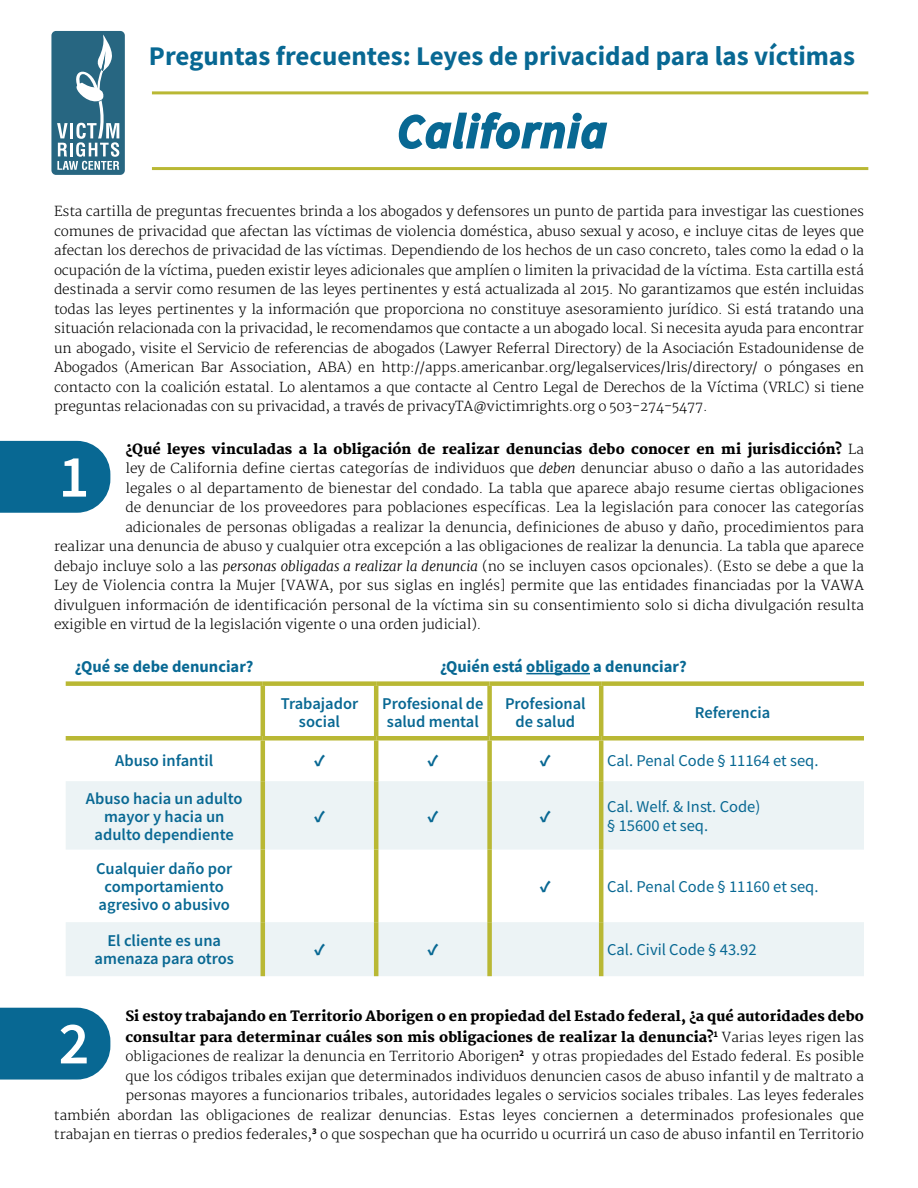
<style>
.page{position:relative;width:918px;height:1188px;background:#fff}
.page>*{position:absolute;margin:0;border:0;box-sizing:border-box;transform-origin:0 0}
.t1{font:italic 600 46.5px "Source Sans Pro";letter-spacing:.04em;color:#086893}
.t2{font:700 27px "Source Sans Pro";color:#086893}
.t3{font:600 16.5px/18px "Source Sans Pro";color:#086893;text-align:center}
.t4{font:16.5px/19.5px "Source Sans Pro";color:#086893}
.t5{font:700 16.5px "Source Sans Pro";color:#086893}
.t6{font:900 16.5px "Source Sans Pro";color:#086893}
.t7{font:800 13.8px/21px "Merriweather";letter-spacing:.01em;color:#000}
.t8{font:300 13.5px/19.5px "Merriweather";color:#000;text-align:justify}
.s1{font-weight:300;font-size:13.5px}
.s2{font-style:italic}
</style>
<div class="page">
<svg style="left:0;top:441px;width:110px;height:72px;background:#23789e"></svg>
<svg style="left:66px;top:781px;width:798px;height:195px;fill:#ecf3f5"></svg>
<div style="left:66px;top:681px;width:197px;height:5px;background:#b9b834"></div>
<div style="left:263px;top:681px;width:113px;height:5px;background:#b9b834"></div>
<div style="left:376px;top:681px;width:114px;height:5px;background:#b9b834"></div>
<div style="left:490px;top:681px;width:111px;height:5px;background:#b9b834"></div>
<div style="left:601px;top:681px;width:263px;height:5px;background:#b9b834"></div>
<hr style="left:261px;top:686px;width:4px;height:50px;background:#b9b834">
<hr style="left:261px;top:741px;width:4px;height:40px;background:#b9b834">
<hr style="left:261px;top:781px;width:4px;height:69px;background:#b9b834">
<hr style="left:261px;top:850px;width:4px;height:72px;background:#b9b834">
<hr style="left:261px;top:922px;width:4px;height:54px;background:#b9b834">
<div style="left:66px;top:736px;width:197px;height:5px;background:#b9b834"></div>
<div style="left:263px;top:736px;width:113px;height:5px;background:#b9b834"></div>
<div style="left:376px;top:736px;width:114px;height:5px;background:#b9b834"></div>
<div style="left:490px;top:736px;width:111px;height:5px;background:#b9b834"></div>
<div style="left:601px;top:736px;width:263px;height:5px;background:#b9b834"></div>
<hr style="left:374px;top:686px;width:4px;height:50px;background:#b9b834">
<hr style="left:374px;top:741px;width:4px;height:40px;background:#b9b834">
<hr style="left:374px;top:781px;width:4px;height:69px;background:#b9b834">
<hr style="left:374px;top:850px;width:4px;height:72px;background:#b9b834">
<hr style="left:374px;top:922px;width:4px;height:54px;background:#b9b834">
<div style="left:487px;top:686px;width:5px;height:50px;background:#b9b834"></div>
<div style="left:487px;top:741px;width:5px;height:40px;background:#b9b834"></div>
<div style="left:487px;top:781px;width:5px;height:69px;background:#b9b834"></div>
<div style="left:487px;top:850px;width:5px;height:72px;background:#b9b834"></div>
<div style="left:487px;top:922px;width:5px;height:54px;background:#b9b834"></div>
<hr style="left:599px;top:686px;width:4px;height:50px;background:#b9b834">
<hr style="left:599px;top:741px;width:4px;height:40px;background:#b9b834">
<hr style="left:599px;top:781px;width:4px;height:69px;background:#b9b834">
<hr style="left:599px;top:850px;width:4px;height:72px;background:#b9b834">
<hr style="left:599px;top:922px;width:4px;height:54px;background:#b9b834">
<hr style="left:526px;top:673px;width:64px;height:1px;background:#086893">
<hr style="left:152px;top:167px;width:716px;height:3px;background:#b9b834">
<hr style="left:152px;top:91px;width:716px;height:3px;background:#b9b834">
<svg style="left:398px;top:112px;width:210px;height:37px"></svg>
<div style="left:51px;top:31px;width:74px;height:144px;background:#276681;border-radius:5px"></div>
<svg style="left:57px;top:34px;width:62px;height:136px"></svg>
<svg style="left:0;top:1008px;width:110px;height:72px;background:#267aa0"></svg>
<h2 class="t2" style="left:149px;top:38px;width:708px">Preguntas frecuentes: Leyes de privacidad para las víctimas</h2>
<h1 class="t1" style="left:398px;top:101px;width:210px">California</h1>
<p class="t8" style="left:54px;top:202px;width:812px">Esta cartilla de preguntas frecuentes brinda a los abogados y defensores un punto de partida para investigar las cuestiones comunes de privacidad que afectan las víctimas de violencia doméstica, abuso sexual y acoso, e incluye citas de leyes que afectan los derechos de privacidad de las víctimas. Dependiendo de los hechos de un caso concreto, tales como la edad o la ocupación de la víctima, pueden existir leyes adicionales que amplíen o limiten la privacidad de la víctima. Esta cartilla está destinada a servir como resumen de las leyes pertinentes y está actualizada al 2015. No garantizamos que estén incluidas todas las leyes pertinentes y la información que proporciona no constituye asesoramiento jurídico. Si está tratando una situación relacionada con la privacidad, le recomendamos que contacte a un abogado local. Si necesita ayuda para encontrar un abogado, visite el Servicio de referencias de abogados (Lawyer Referral Directory) de la Asociación Estadounidense de Abogados (American Bar Association, ABA) en http://apps.americanbar.org/legalservices/lris/directory/ o póngases en contacto con la coalición estatal. Lo alentamos a que contacte al Centro Legal de Derechos de la Víctima (VRLC) si tiene preguntas relacionadas con su privacidad, a través de privacyTA@victimrights.org o 503-274-5477.</p>
<p class="t7" style="left:125px;top:439px;width:740px">¿Qué leyes vinculadas a la obligación de realizar denuncias debo conocer en mi jurisdicción? <span class="s1">La</span></p>
<p class="t8" style="left:125px;top:459px;width:740px">ley de California define ciertas categorías de individuos que <span class="s2">deben</span> denunciar abuso o daño a las autoridades</p>
<p class="t8" style="left:125px;top:479px;width:740px">legales o al departamento de bienestar del condado. La tabla que aparece abajo resume ciertas obligaciones</p>
<p class="t8" style="left:125px;top:498px;width:740px">de denunciar de los proveedores para poblaciones específicas. Lea la legislación para conocer las categorías</p>
<p class="t8" style="left:125px;top:518px;width:740px">adicionales de personas obligadas a realizar la denuncia, definiciones de abuso y daño, procedimientos para</p>
<p class="t8" style="left:54px;top:537px;width:811px">realizar una denuncia de abuso y cualquier otra excepción a las obligaciones de realizar la denuncia. La tabla que aparece</p>
<p class="t8" style="left:54px;top:557px;width:811px">debajo incluye solo a las <span class="s2">personas obligadas a realizar la denuncia</span> (no se incluyen casos opcionales). (Esto se debe a que la</p>
<p class="t8" style="left:54px;top:576px;width:811px">Ley de Violencia contra la Mujer [VAWA, por sus siglas en inglés] permite que las entidades financiadas por la VAWA</p>
<p class="t8" style="left:54px;top:596px;width:812px">divulguen información de identificación personal de la víctima sin su consentimiento solo si dicha divulgación resulta</p>
<p class="t8" style="left:54px;top:615px;width:429px">exigible en virtud de la legislación vigente o una orden judicial).</p>
<p class="t5" style="left:75px;top:655px;width:180px">¿Qué se debe denunciar?</p>
<p class="t5" style="left:440px;top:655px;width:248px">¿Quién está obligado a denunciar?</p>
<p class="t3" style="left:281px;top:695px;width:79px">Trabajador social</p>
<p class="t3" style="left:382px;top:695px;width:103px;text-align:left">Profesional de salud mental</p>
<p class="t3" style="left:505px;top:695px;width:82px">Profesional de salud</p>
<p class="t3" style="left:695px;top:704px;width:77px">Referencia</p>
<p class="t3" style="left:115px;top:751px;width:100px">Abuso infantil</p>
<p class="t6" style="left:314px;top:749px;width:12px">✓</p>
<p class="t6" style="left:427px;top:749px;width:12px">✓</p>
<p class="t6" style="left:540px;top:749px;width:12px">✓</p>
<p class="t4" style="left:607px;top:751px;width:213px">Cal. Penal Code § 11164 et seq.</p>
<p class="t3" style="left:86px;top:789px;width:158px">Abuso hacia un adulto mayor y hacia un adulto dependiente</p>
<p class="t6" style="left:314px;top:805px;width:12px">✓</p>
<p class="t6" style="left:427px;top:805px;width:12px">✓</p>
<p class="t6" style="left:540px;top:805px;width:12px">✓</p>
<p class="t4" style="left:607px;top:797px;width:155px">Cal. Welf. &amp; Inst. Code) § 15600 et seq.</p>
<p class="t3" style="left:96px;top:859px;width:138px">Cualquier daño por comportamiento agresivo o abusivo</p>
<p class="t6" style="left:540px;top:875px;width:12px">✓</p>
<p class="t4" style="left:607px;top:877px;width:213px">Cal. Penal Code § 11160 et seq.</p>
<p class="t3" style="left:95px;top:932px;width:141px">El cliente es una amenaza para otros</p>
<p class="t6" style="left:314px;top:939px;width:12px">✓</p>
<p class="t6" style="left:427px;top:939px;width:12px">✓</p>
<p class="t4" style="left:607px;top:940px;width:151px">Cal. Civil Code § 43.92</p>
<p class="t7" style="left:125px;top:1006px;width:740px">Si estoy trabajando en Territorio Aborigen o en propiedad del Estado federal, ¿a qué autoridades debo consultar para determinar cuáles son mis obligaciones de realizar la denuncia?<sup>1</sup> <span class="s1">Varias leyes rigen las</span></p>
<p class="t8" style="left:54px;top:1047px;width:812px;text-align:right">obligaciones de realizar la denuncia en Territorio Aborigen<sup>2</sup> y otras propiedades del Estado federal. Es posible<br>que los códigos tribales exijan que determinados individuos denuncien casos de abuso infantil y de maltrato a<br>personas mayores a funcionarios tribales, autoridades legales o servicios sociales tribales. Las leyes federales<br>también abordan las obligaciones de realizar denuncias. Estas leyes conciernen a determinados profesionales que trabajan en tierras o predios federales,<sup>3</sup> o que sospechan que ha ocurrido u ocurrirá un caso de abuso infantil en Territorio</p>
</div>
